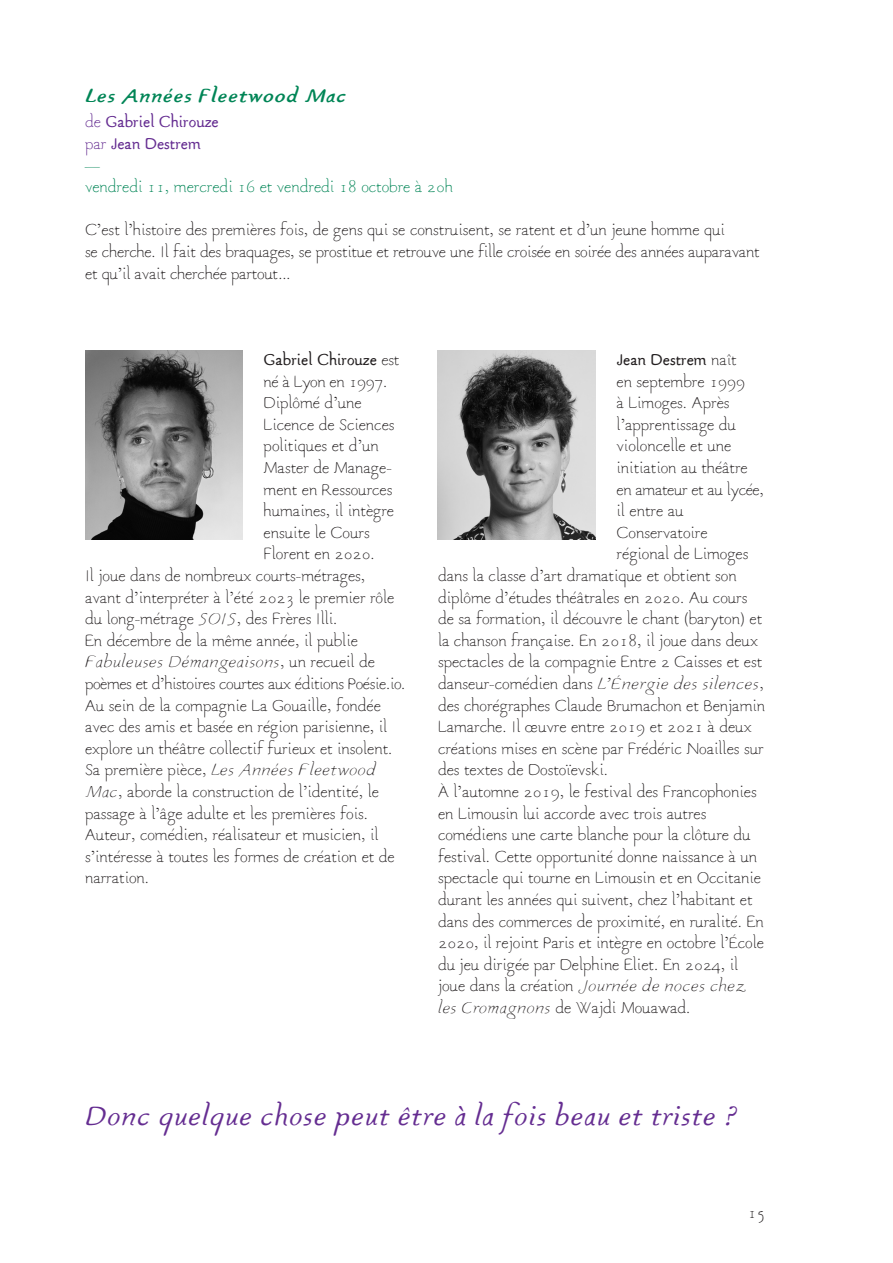
<style>
.page{position:relative;width:893px;height:1263px;background:#fff}
.page>*{position:absolute;margin:0;border:0;box-sizing:border-box;transform-origin:0 0}
.t1{font:italic 500 30px "Gararond";color:#652d91}
.t2{font:italic 700 21px "Gararond";color:#008556}
.t3{font:300 18px/21.6px "Gararond";color:#231f20}
.t4{font:300 18px "Gararond";letter-spacing:-.02em;color:#231f20}
.t5{font:300 18px/21.6px "Gararond";color:#008556}
.t6{font:italic 300 18px "Gararond";color:#231f20}
.t7{font:500 18px "Gararond";color:#231f20}
.s1{color:#652d91}
.s2{font-weight:500;color:#652d91}
.s3{font-weight:300}
.s4{font-style:italic}
.s5{font-style:normal}
</style>
<div class="page">
<img style="left:85px;top:351px;width:157px;height:189px">
<img style="left:438px;top:351px;width:157px;height:189px">
<p class="t2" style="left:85px;top:84px;width:264px">Les Années Fleetwood Mac</p>
<p class="t5" style="left:85px;top:113px;width:369px"><span class="s1">de</span> <span class="s2">Gabriel Chirouze<br></span><span class="s1">par</span> <span class="s2">Jean Destrem<br></span>—<br>vendredi 11, mercredi 16 et vendredi 18 octobre à 20h</p>
<p class="t3" style="left:85px;top:221px;width:676px">C’est l’histoire des premières fois, de gens qui se construisent, se ratent et d’un jeune homme qui<br>se cherche. Il fait des braquages, se prostitue et retrouve une fille croisée en soirée des années auparavant et qu’il avait cherchée partout…</p>
<p class="t7" style="left:264px;top:350px;width:137px">Gabriel Chirouze <span class="s3">est</span></p>
<p class="t4" style="left:264px;top:372px;width:125px">né à Lyon en 1997.</p>
<p class="t3" style="left:264px;top:393px;width:100px">Diplômé d’une</p>
<p class="t3" style="left:264px;top:415px;width:132px">Licence de Sciences</p>
<p class="t3" style="left:264px;top:437px;width:117px">politiques et d’un</p>
<p class="t3" style="left:264px;top:458px;width:130px">Master de Manage-</p>
<p class="t3" style="left:264px;top:480px;width:130px">ment en Ressources</p>
<p class="t3" style="left:264px;top:501px;width:132px">humaines, il intègre</p>
<p class="t3" style="left:264px;top:523px;width:108px">ensuite le Cours</p>
<p class="t3" style="left:264px;top:545px;width:113px">Florent en 2020.</p>
<p class="t3" style="left:85px;top:566px;width:282px">Il joue dans de nombreux courts-métrages,</p>
<p class="t3" style="left:85px;top:588px;width:311px">avant d’interpréter à l’été 2023 le premier rôle</p>
<p class="t3" style="left:85px;top:609px;width:254px">du long-métrage <span class="s4">SOIS</span>, des Frères Illi.</p>
<p class="t3" style="left:85px;top:631px;width:274px">En décembre de la même année, il publie</p>
<p class="t6" style="left:85px;top:652px;width:292px">Fabuleuses Démangeaisons<span class="s5">, un recueil de</span></p>
<p class="t4" style="left:85px;top:675px;width:322px">poèmes et d’histoires courtes aux éditions Poésie.io.</p>
<p class="t3" style="left:85px;top:696px;width:297px">Au sein de la compagnie La Gouaille, fondée</p>
<p class="t3" style="left:85px;top:717px;width:304px">avec des amis et basée en région parisienne, il</p>
<p class="t3" style="left:85px;top:739px;width:309px">explore un théâtre collectif furieux et insolent.</p>
<p class="t6" style="left:85px;top:760px;width:293px"><span class="s5">Sa première pièce,</span> Les Années Fleetwood</p>
<p class="t3" style="left:85px;top:782px;width:295px"><span class="s4">Mac</span>, aborde la construction de l’identité, le</p>
<p class="t3" style="left:85px;top:804px;width:285px">passage à l’âge adulte et les premières fois.</p>
<p class="t3" style="left:85px;top:825px;width:295px">Auteur, comédien, réalisateur et musicien, il</p>
<p class="t3" style="left:85px;top:847px;width:311px">s’intéresse à toutes les formes de création et de</p>
<p class="t3" style="left:85px;top:869px;width:66px">narration.</p>
<p class="t7" style="left:617px;top:350px;width:122px">Jean Destrem <span class="s3">naît</span></p>
<p class="t3" style="left:617px;top:372px;width:130px">en septembre 1999</p>
<p class="t3" style="left:617px;top:393px;width:115px">à Limoges. Après</p>
<p class="t3" style="left:617px;top:415px;width:121px">l’apprentissage du</p>
<p class="t3" style="left:617px;top:437px;width:116px">violoncelle et une</p>
<p class="t3" style="left:617px;top:458px;width:133px">initiation au théâtre</p>
<p class="t4" style="left:617px;top:480px;width:149px">en amateur et au lycée,</p>
<p class="t3" style="left:617px;top:501px;width:69px">il entre au</p>
<p class="t3" style="left:617px;top:523px;width:93px">Conservatoire</p>
<p class="t3" style="left:617px;top:545px;width:133px">régional de Limoges</p>
<p class="t3" style="left:438px;top:566px;width:300px">dans la classe d’art dramatique et obtient son</p>
<p class="t3" style="left:438px;top:588px;width:311px">diplôme d’études théâtrales en 2020. Au cours</p>
<p class="t3" style="left:438px;top:609px;width:326px">de sa formation, il découvre le chant (baryton) et</p>
<p class="t3" style="left:438px;top:631px;width:321px">la chanson française. En 2018, il joue dans deux</p>
<p class="t3" style="left:438px;top:653px;width:326px">spectacles de la compagnie Entre 2 Caisses et est</p>
<p class="t3" style="left:438px;top:674px;width:327px">danseur-comédien dans <span class="s4">L’Énergie des silences</span>,</p>
<p class="t3" style="left:438px;top:696px;width:329px">des chorégraphes Claude Brumachon et Benjamin</p>
<p class="t3" style="left:438px;top:717px;width:315px">Lamarche. Il œuvre entre 2019 et 2021 à deux</p>
<p class="t3" style="left:438px;top:739px;width:327px">créations mises en scène par Frédéric Noailles sur</p>
<p class="t3" style="left:438px;top:761px;width:172px">des textes de Dostoïevski.</p>
<p class="t3" style="left:438px;top:782px;width:320px">À l’automne 2019, le festival des Francophonies</p>
<p class="t3" style="left:438px;top:804px;width:270px">en Limousin lui accorde avec trois autres</p>
<p class="t3" style="left:438px;top:825px;width:314px">comédiens une carte blanche pour la clôture du</p>
<p class="t3" style="left:438px;top:847px;width:321px">festival. Cette opportunité donne naissance à un</p>
<p class="t3" style="left:438px;top:869px;width:325px">spectacle qui tourne en Limousin et en Occitanie</p>
<p class="t3" style="left:438px;top:890px;width:316px">durant les années qui suivent, chez l’habitant et</p>
<p class="t3" style="left:438px;top:912px;width:327px">dans des commerces de proximité, en ruralité. En</p>
<p class="t3" style="left:438px;top:933px;width:328px">2020, il rejoint Paris et intègre en octobre l’École</p>
<p class="t3" style="left:438px;top:955px;width:302px">du jeu dirigée par Delphine Eliet. En 2024, il</p>
<p class="t3" style="left:438px;top:977px;width:310px">joue dans la création <span class="s4">Journée de noces chez</span></p>
<p class="t3" style="left:438px;top:998px;width:254px"><span class="s4">les Cromagnons</span> de Wajdi Mouawad.</p>
<h1 class="t1" style="left:85px;top:1100px;width:656px">Donc quelque chose peut être à la fois beau et triste ?</h1>
<p class="t3" style="left:747px;top:1203px;width:19px">15</p>
</div>
